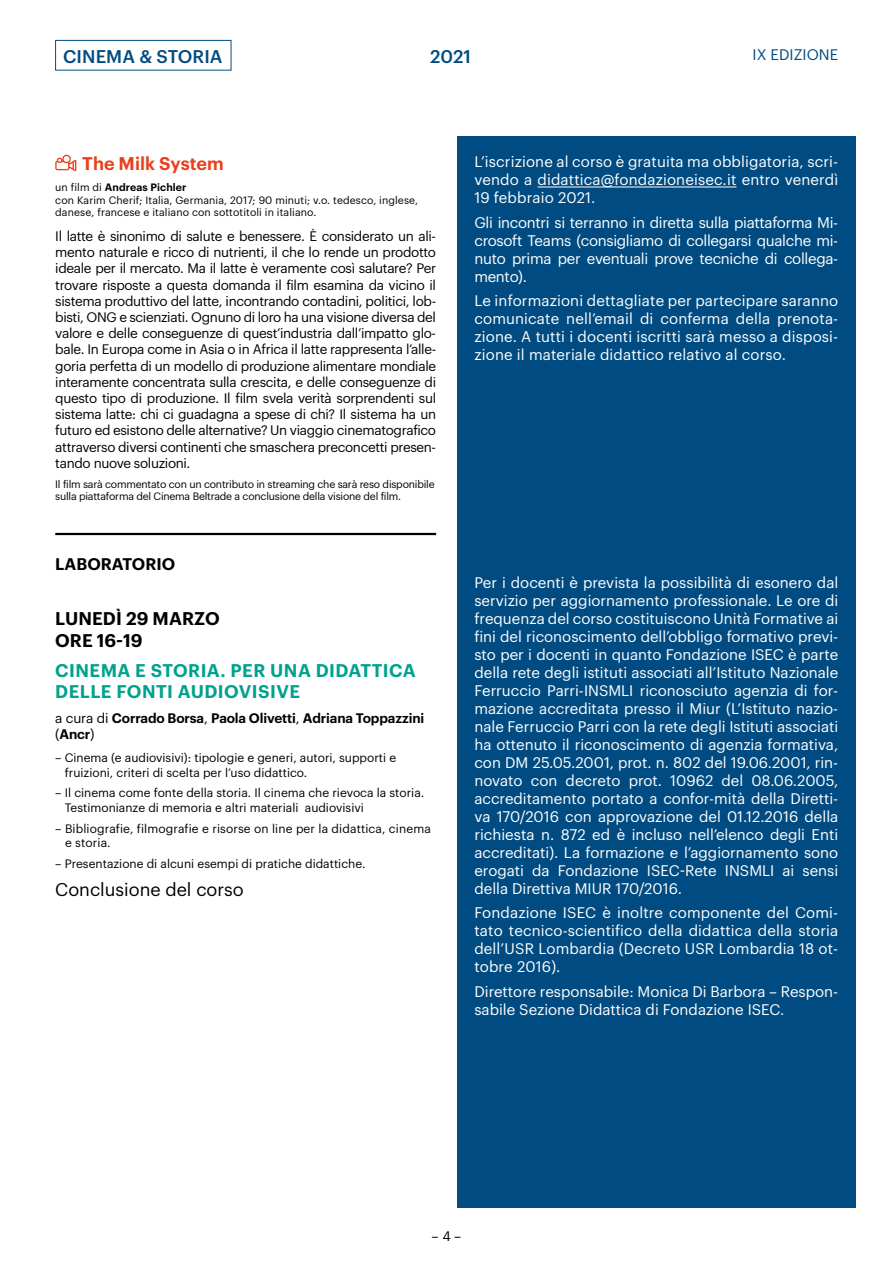
<style>
.page{position:relative;width:893px;height:1263px;background:#fff}
.page>*{position:absolute;margin:0;border:0;box-sizing:border-box;transform-origin:0 0}
.t1{font:600 18px/21.6px "Graphik";letter-spacing:.025em;color:#00a28d}
.t2{font:600 18px/21.6px "Graphik";letter-spacing:.005em;color:#000}
.t3{font:18px "Graphik";color:#000}
.t4{font:500 18px "Graphik";letter-spacing:.005em;color:#004c81}
.t5{font:600 18px "Graphik";color:#eb3e1a}
.t6{font:600 16.5px "Graphik";color:#000}
.t7{font:15px/18px "Graphik";color:#fff;text-align:justify}
.t8{font:15px "Graphik";color:#004c81}
.t9{font:13.5px/16.2px "Graphik";letter-spacing:-.025em;color:#000;text-align:justify}
.t10{font:600 13.5px/16.2px "Graphik";letter-spacing:-.01em;color:#000}
.t11{font:12px/14.4px "Graphik";color:#000}
.t12{font:10.5px/12.6px "Graphik";letter-spacing:.01em;color:#000}
.t13{font:10.5px/12px "Graphik";letter-spacing:-.02em;color:#000}
.s1{font-weight:600}
.s2{font-weight:400}
</style>
<div class="page">
<div style="left:55px;top:40px;width:176px;height:30px;border:1px solid #004c81"></div>
<div style="left:457px;top:136px;width:399px;height:1072px;background:#004b81"></div>
<hr style="left:55px;top:533px;width:381px;height:2px;background:#000">
<hr style="left:538px;top:187px;width:198px;height:1px;background:#fff">
<svg style="left:55px;top:155px;width:21px;height:16px"></svg>
<p class="t4" style="left:63px;top:42px;width:161px">CINEMA &amp; STORIA</p>
<p class="t4" style="left:430px;top:42px;width:42px">2021</p>
<p class="t8" style="left:753px;top:43px;width:87px">IX EDIZIONE</p>
<p class="t5" style="left:82px;top:150px;width:143px">The Milk System</p>
<p class="t12" style="left:55px;top:180px;width:364px">un film di <span class="s1">Andreas Pichler<br></span>con Karim Cherif; Italia, Germania, 2017; 90 minuti; v.o. tedesco, inglese, danese, francese e italiano con sottotitoli in italiano.</p>
<p class="t9" style="left:55px;top:227px;width:382px">Il latte è sinonimo di salute e benessere. È considerato un ali&shy;mento naturale e ricco di nutrienti, il che lo rende un prodotto ideale per il mercato. Ma il latte è veramente così salutare? Per trovare risposte a questa domanda il film esamina da vicino il sistema produttivo del latte, incontrando contadini, politici, lob&shy;bisti, ONG e scienziati. Ognuno di loro ha una visione diversa del valore e delle conseguenze di quest’industria dall’impatto glo&shy;bale. In Europa come in Asia o in Africa il latte rappresenta l’alle&shy;goria perfetta di un modello di produzione alimentare mondiale interamente concentrata sulla crescita, e delle conseguenze di questo tipo di produzione. Il film svela verità sorprendenti sul sistema latte: chi ci guadagna a spese di chi? Il sistema ha un futuro ed esistono delle alternative? Un viaggio cinematografico attraverso diversi continenti che smaschera preconcetti presen&shy;tando nuove soluzioni.</p>
<p class="t13" style="left:55px;top:478px;width:381px">Il film sarà commentato con un contributo in streaming che sarà reso disponibile sulla piattaforma del Cinema Beltrade a conclusione della visione del film.</p>
<p class="t6" style="left:55px;top:552px;width:122px">LABORATORIO</p>
<p class="t2" style="left:55px;top:606px;width:166px">LUNEDÌ 29 MARZO<br>ORE 16-19</p>
<p class="t1" style="left:55px;top:658px;width:362px">CINEMA E STORIA. PER UNA DIDATTICA<br>DELLE FONTI AUDIOVISIVE</p>
<p class="t10" style="left:55px;top:709px;width:370px"><span class="s2">a cura di</span> Corrado Borsa<span class="s2">,</span> Paola Olivetti<span class="s2">,</span> Adriana Toppazzini <span class="s2">(</span>Ancr<span class="s2">)</span></p>
<p class="t11" style="left:65px;top:749px;width:333px;text-indent:-9px">– Cinema (e audiovisivi): tipologie e generi, autori, supporti e fruizioni, criteri di scelta per l’uso didattico.</p>
<p class="t11" style="left:65px;top:785px;width:361px;text-indent:-9px">– Il cinema come fonte della storia. Il cinema che rievoca la storia.<br>Testimonianze di memoria e altri materiali audiovisivi</p>
<p class="t11" style="left:65px;top:820px;width:367px;text-indent:-10px">– Bibliografie, filmografie e risorse on line per la didattica, cinema e storia.</p>
<p class="t11" style="left:55px;top:855px;width:312px">– Presentazione di alcuni esempi di pratiche didattiche.</p>
<p class="t3" style="left:55px;top:876px;width:190px">Conclusione del corso</p>
<p class="t7" style="left:474px;top:152px;width:365px">L’iscrizione al corso è gratuita ma obbligatoria, scri&shy;vendo a didattica@fondazioneisec.it entro venerdì 19 febbraio 2021.</p>
<p class="t7" style="left:474px;top:212px;width:365px">Gli incontri si terranno in diretta sulla piattaforma Mi&shy;crosoft Teams (consigliamo di collegarsi qualche mi&shy;nuto prima per eventuali prove tecniche di collega&shy;mento).</p>
<p class="t7" style="left:474px;top:291px;width:365px">Le informazioni dettagliate per partecipare saranno comunicate nell’email di conferma della prenota&shy;zione. A tutti i docenti iscritti sarà messo a disposi&shy;zione il materiale didattico relativo al corso.</p>
<p class="t7" style="left:474px;top:572px;width:365px">Per i docenti è prevista la possibilità di esonero dal servizio per aggiornamento professionale. Le ore di frequenza del corso costituiscono Unità Formative ai fini del riconoscimento dell’obbligo formativo previ&shy;sto per i docenti in quanto Fondazione ISEC è parte della rete degli istituti associati all’Istituto Nazionale Ferruccio Parri-INSMLI riconosciuto agenzia di for&shy;mazione accreditata presso il Miur (L’Istituto nazio&shy;nale Ferruccio Parri con la rete degli Istituti associati ha ottenuto il riconoscimento di agenzia formativa, con DM 25.05.2001, prot. n. 802 del 19.06.2001, rin&shy;novato con decreto prot. 10962 del 08.06.2005, accreditamento portato a confor-mità della Diretti&shy;va 170/2016 con approvazione del 01.12.2016 della richiesta n. 872 ed è incluso nell’elenco degli Enti accreditati). La formazione e l’aggiornamento sono erogati da Fondazione ISEC-Rete INSMLI ai sensi della Direttiva MIUR 170/2016.</p>
<p class="t7" style="left:474px;top:902px;width:365px">Fondazione ISEC è inoltre componente del Comi&shy;tato tecnico-scientifico della didattica della storia dell’USR Lombardia (Decreto USR Lombardia 18 ot&shy;tobre 2016).</p>
<p class="t7" style="left:474px;top:981px;width:365px">Direttore responsabile: Monica Di Barbora – Respon&shy;sabile Sezione Didattica di Fondazione ISEC.</p>
<p class="t9" style="left:432px;top:1227px;width:31px">– 4 –</p>
</div>
